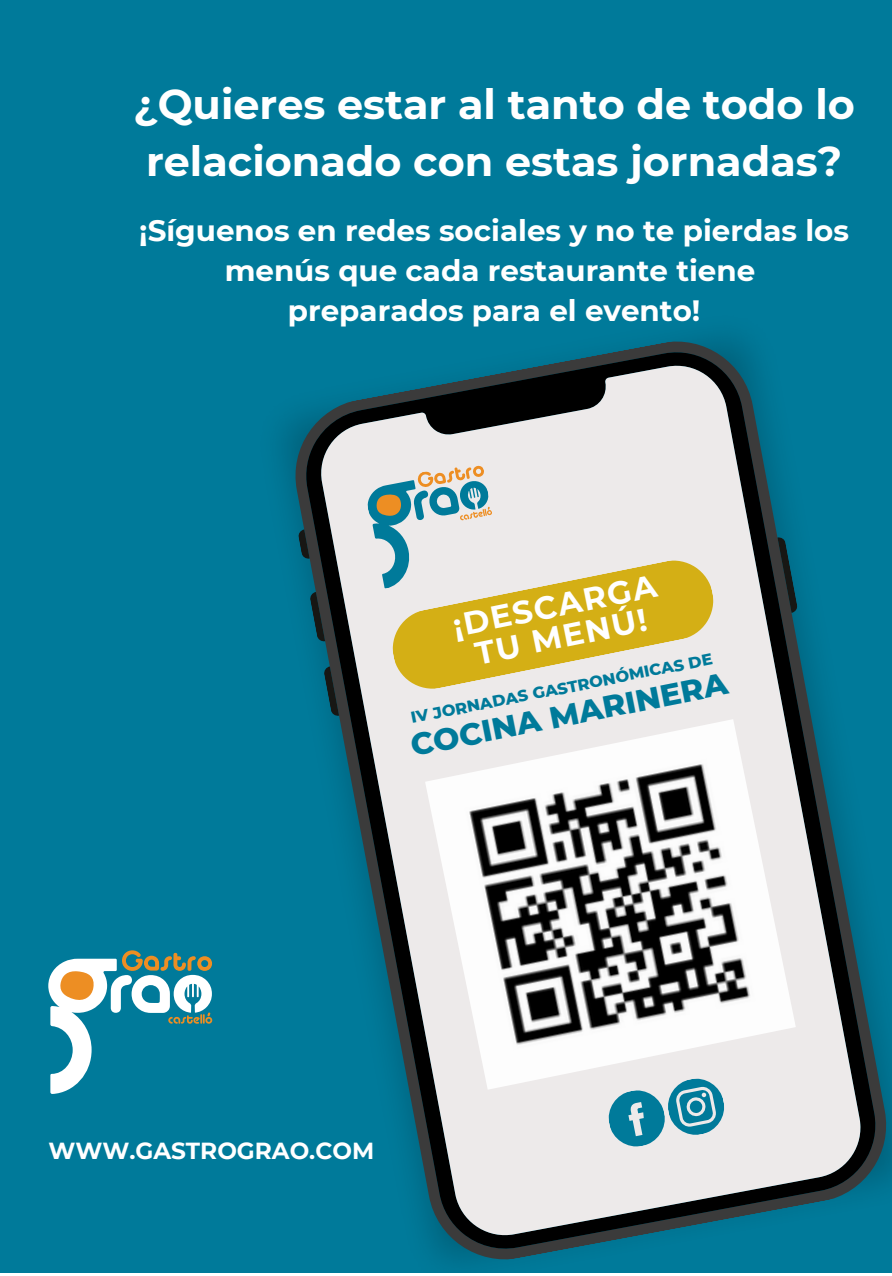
<style>
.page{position:relative;width:892px;height:1276px;background:#fff}
.page>*{position:absolute;margin:0;border:0;box-sizing:border-box;transform-origin:0 0}
.t1{font:700 41.4px/57.3px "Montserrat";color:#fff;text-align:center}
.t2{font:700 31.8px "Montserrat";color:#fff}
.t3{font:800 31.2px "Montserrat";color:#007a9a}
.t4{font:700 29.4px/39.9px "Montserrat";color:#fff;text-align:center}
.t5{font:700 23.1px "Montserrat";color:#fff}
.t6{font:800 16.2px "Montserrat";color:#007a9a}
</style>
<div class="page">
<div style="left:0;top:0;width:891px;height:1273px;background:#007a9a"></div>
<svg style="left:295px;top:341px;width:591px;height:918px"></svg>
<svg style="left:313px;top:357px;width:555px;height:886px"></svg>
<img style="left:425px;top:719px;width:370px;height:371px">
<svg style="left:603px;top:1074px;width:126px;height:77px"></svg>
<svg style="left:364px;top:465px;width:350px;height:225px;background:#dad1a2"></svg>
<svg style="left:48px;top:950px;width:164px;height:144px"></svg>
<p class="t1" style="left:133px;top:75px;width:722px">¿Quieres estar al tanto de todo lo relacionado con estas jornadas?</p>
<p class="t4" style="left:139px;top:210px;width:711px">¡Síguenos en redes sociales y no te pierdas los menús que cada restaurante tiene</p>
<p class="t4" style="left:288px;top:290px;width:414px">preparados para el evento!</p>
<p class="t2" style="left:449px;top:606px;width:209px;rotate:-11deg">¡DESCARGA</p>
<p class="t2" style="left:471px;top:634px;width:176px;rotate:-11deg">TU MENÚ!</p>
<p class="t6" style="left:409px;top:707px;width:308px;rotate:-11deg">IV JORNADAS GASTRONÓMICAS DE</p>
<p class="t3" style="left:407px;top:726px;width:324px;rotate:-11deg">COCINA MARINERA</p>
<p class="t5" style="left:48px;top:1136px;width:327px">WWW.GASTROGRAO.COM</p>
</div>
